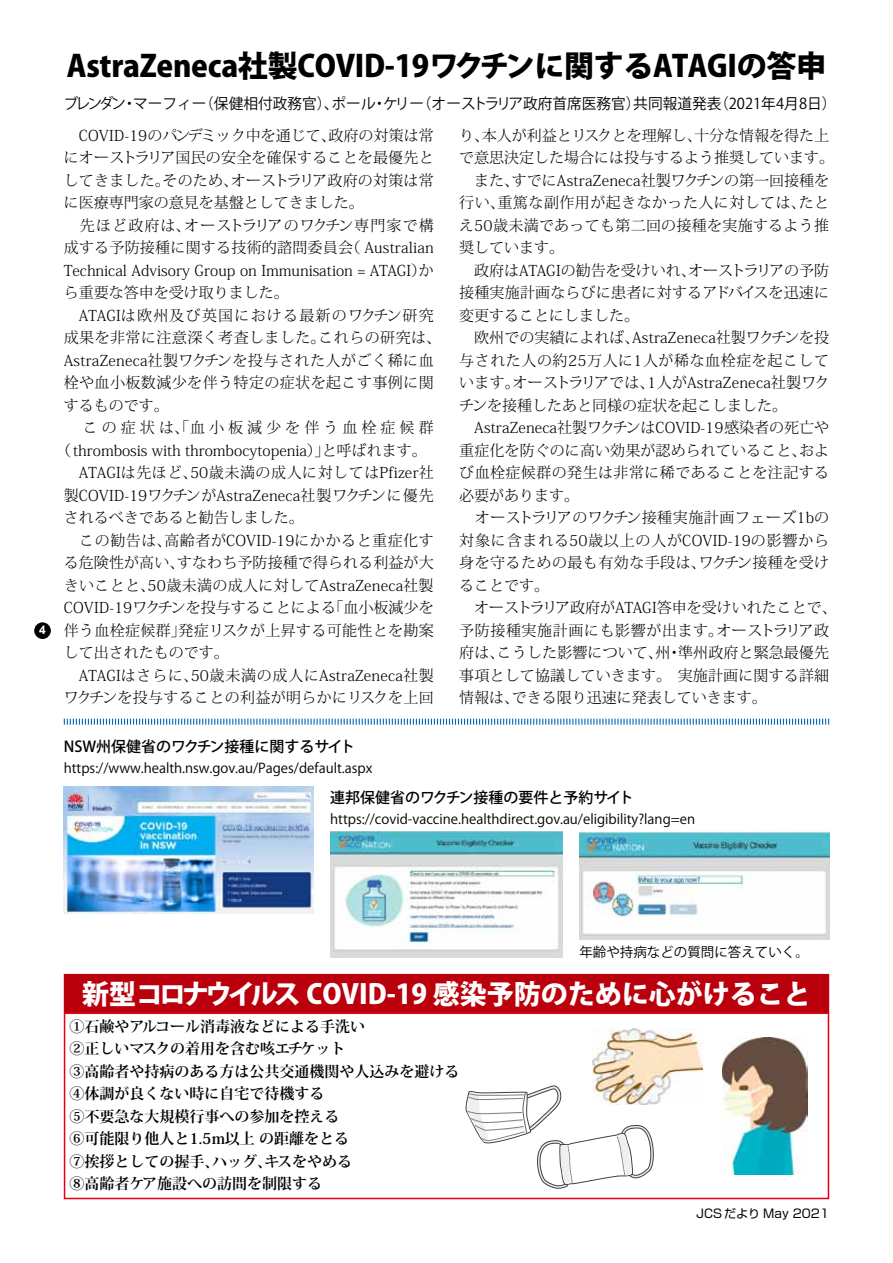
<style>
.page{position:relative;width:893px;height:1263px;background:#fff}
.page>*{position:absolute;margin:0;border:0;box-sizing:border-box;transform-origin:0 0}
.t1{font:800 30px "Koz Go Pro";letter-spacing:-.01em;color:#000}
.t2{font:800 27px "Koz Go Pro";color:#fff}
.t3{font:300 15px/22.5px "Koz Min Pro";letter-spacing:.01em;color:#000}
.t4{font:700 15px/22.5px "Koz Min Pro";color:#000}
.t5{font:300 15px "Koz Min Pro";letter-spacing:.035em;color:#000}
.t6{font:15px "Koz Go Pro";color:#000}
.t7{font:300 15px "Koz Min Pro";letter-spacing:.03em;color:#000}
.t8{font:500 15px "Koz Go Pro";color:#000}
.t9{font:300 15px "Koz Min Pro";letter-spacing:.08em;color:#000}
.t10{font:300 15px "Koz Min Pro";letter-spacing:.075em;color:#000}
.t11{font:300 15px "Koz Min Pro";letter-spacing:.27em;color:#000}
.t12{font:13.5px "Koz Go Pro";color:#000}
.t13{font:12px "Shin Go";color:#000}
.t14{font:700 12px "Arial";color:#fff}
</style>
<div class="page">
<div style="left:34px;top:622px;width:17px;height:17px;background:#000;border-radius:50%"></div>
<img style="left:64px;top:786px;width:249px;height:128px">
<img style="left:330px;top:832px;width:233px;height:126px">
<img style="left:579px;top:832px;width:250px;height:108px">
<div style="left:64px;top:1012px;width:765px;height:187px;border:2px solid #e60012"></div>
<div style="left:64px;top:974px;width:765px;height:39px;background:#ba000c"></div>
<img style="left:723px;top:1037px;width:84px;height:137px">
<img style="left:592px;top:1029px;width:111px;height:75px">
<svg style="left:466px;top:1085px;width:188px;height:103px"></svg>
<svg style="left:63px;top:718px;width:767px;height:7px"></svg>
<p class="t14" style="left:39px;top:622px;width:8px">4</p>
<h1 class="t1" style="left:67px;top:47px;width:761px">AstraZeneca社製COVID-19ワクチンに関するATAGIの答申</h1>
<p class="t6" style="left:64px;top:94px;width:774px">ブレンダン・マーフィー（保健相付政務官）、ポール・ケリー（オーストラリア政府首席医務官）共同報道発表（2021年4月8日）</p>
<p class="t3" style="left:64px;top:124px;width:371px">　COVID-19のパンデミック中を通じて、政府の対策は常</p>
<p class="t3" style="left:64px;top:146px;width:371px">にオーストラリア国民の安全を確保することを最優先と</p>
<p class="t3" style="left:64px;top:169px;width:371px">してきました。そのため、オーストラリア政府の対策は常</p>
<p class="t3" style="left:64px;top:191px;width:301px">に医療専門家の意見を基盤としてきました。</p>
<p class="t10" style="left:64px;top:215px;width:371px">　先ほど政府は、オーストラリアのワクチン専門家で構</p>
<p class="t3" style="left:64px;top:236px;width:371px">成する予防接種に関する技術的諮問委員会（ Australian</p>
<p class="t3" style="left:64px;top:259px;width:371px">Technical Advisory Group on Immunisation = ATAGI）か</p>
<p class="t3" style="left:64px;top:281px;width:226px">ら重要な答申を受け取りました。</p>
<p class="t9" style="left:64px;top:305px;width:371px">　ATAGIは欧州及び英国における最新のワクチン研究</p>
<p class="t7" style="left:64px;top:327px;width:379px">成果を非常に注意深く考査しました。これらの研究は、</p>
<p class="t5" style="left:64px;top:350px;width:371px">AstraZeneca社製ワクチンを投与された人がごく稀に血</p>
<p class="t7" style="left:64px;top:372px;width:372px">栓や血小板数減少を伴う特定の症状を起こす事例に関</p>
<p class="t3" style="left:64px;top:394px;width:107px">するものです。</p>
<p class="t11" style="left:64px;top:417px;width:371px">　この症状は、「血小板減少を伴う血栓症候群</p>
<p class="t3" style="left:56px;top:439px;width:372px">（thrombosis with thrombocytopenia）」と呼ばれます。</p>
<p class="t5" style="left:64px;top:462px;width:371px">　ATAGIは先ほど、50歳未満の成人に対してはPfizer社</p>
<p class="t3" style="left:64px;top:484px;width:371px">製COVID-19ワクチンがAstraZeneca社製ワクチンに優先</p>
<p class="t3" style="left:64px;top:506px;width:241px">されるべきであると勧告しました。</p>
<p class="t5" style="left:64px;top:530px;width:372px">　この勧告は、高齢者がCOVID-19にかかると重症化す</p>
<p class="t3" style="left:64px;top:551px;width:371px">る危険性が高い、すなわち予防接種で得られる利益が大</p>
<p class="t3" style="left:64px;top:574px;width:371px">きいことと、50歳未満の成人に対してAstraZeneca社製</p>
<p class="t3" style="left:64px;top:596px;width:371px">COVID-19ワクチンを投与することによる「血小板減少を</p>
<p class="t3" style="left:64px;top:619px;width:371px">伴う血栓症候群」発症リスクが上昇する可能性とを勘案</p>
<p class="t3" style="left:64px;top:641px;width:166px">して出されたものです。</p>
<p class="t3" style="left:64px;top:664px;width:371px">　ATAGIはさらに、50歳未満の成人にAstraZeneca社製</p>
<p class="t3" style="left:64px;top:686px;width:372px">ワクチンを投与することの利益が明らかにリスクを上回</p>
<p class="t3" style="left:459px;top:124px;width:379px">り、本人が利益とリスクとを理解し、十分な情報を得た上で意思決定した場合には投与するよう推奨しています。　また、すでにAstraZeneca社製ワクチンの第一回接種を行い、重篤な副作用が起きなかった人に対しては、たとえ50歳未満であっても第二回の接種を実施するよう推奨しています。<br>　政府はATAGIの勧告を受けいれ、オーストラリアの予防接種実施計画ならびに患者に対するアドバイスを迅速に変更することにしました。<br>　欧州での実績によれば、AstraZeneca社製ワクチンを投与された人の約25万人に1人が稀な血栓症を起こしています。オーストラリアでは、1人がAstraZeneca社製ワクチンを接種したあと同様の症状を起こしました。　AstraZeneca社製ワクチンはCOVID-19感染者の死亡や重症化を防ぐのに高い効果が認められていること、および血栓症候群の発生は非常に稀であることを注記する必要があります。<br>　オーストラリアのワクチン接種実施計画フェーズ1bの対象に含まれる50歳以上の人がCOVID-19の影響から身を守るための最も有効な手段は、ワクチン接種を受けることです。<br>　オーストラリア政府がATAGI答申を受けいれたことで、予防接種実施計画にも影響が出ます。オーストラリア政府は、こうした影響について、州・準州政府と緊急最優先事項として協議していきます。 実施計画に関する詳細情報は、できる限り迅速に発表していきます。</p>
<p class="t8" style="left:64px;top:737px;width:293px">NSW州保健省のワクチン接種に関するサイト</p>
<p class="t12" style="left:64px;top:759px;width:310px">https://www.health.nsw.gov.au/Pages/default.aspx</p>
<p class="t8" style="left:330px;top:788px;width:305px">連邦保健省のワクチン接種の要件と予約サイト</p>
<p class="t12" style="left:330px;top:810px;width:367px">https://covid-vaccine.healthdirect.gov.au/eligibility?lang=en</p>
<p class="t12" style="left:579px;top:943px;width:231px">年齢や持病などの質問に答えていく。</p>
<h2 class="t2" style="left:82px;top:976px;width:730px">新型コロナウイルス COVID-19 感染予防のために心がけること</h2>
<p class="t4" style="left:70px;top:1014px;width:392px">①石鹸やアルコール消毒液などによる手洗い<br>②正しいマスクの着用を含む咳エチケット<br>③高齢者や持病のある方は公共交通機関や人込みを避ける<br>④体調が良くない時に自宅で待機する<br>⑤不要急な大規模行事への参加を控える<br>⑥可能限り他人と1.5m以上 の距離をとる<br>⑦挨拶としての握手、ハッグ、キスをやめる<br>⑧高齢者ケア施設への訪問を制限する</p>
<p class="t13" style="left:697px;top:1206px;width:134px">JCSだより May 2021</p>
</div>
